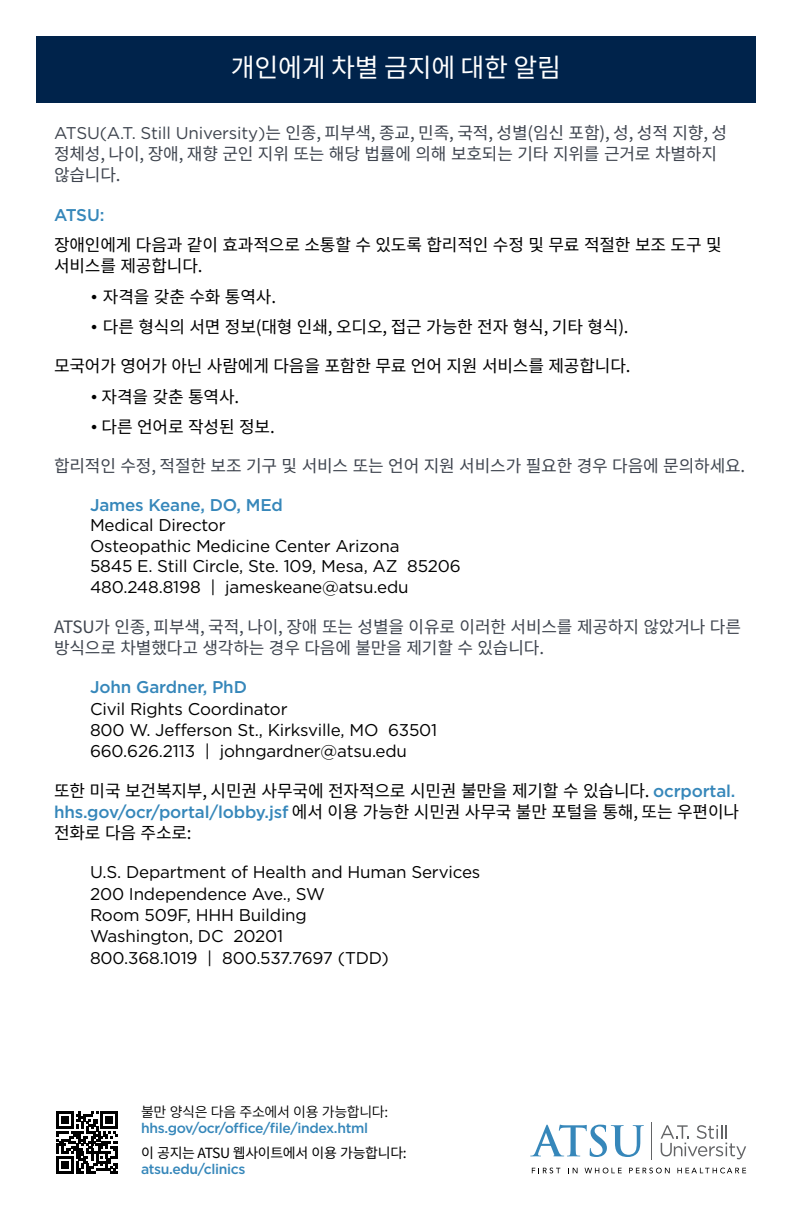
<style>
.page{position:relative;width:792px;height:1224px;background:#fff}
.page>*{position:absolute;margin:0;border:0;box-sizing:border-box;transform-origin:0 0}
.t1{font:26px "Source Han Sans K";letter-spacing:-.01em;color:#fff}
.t2{font:17px/21.4px "Gotham";letter-spacing:-.01em;color:#000}
.t3{font:17px/21.4px "Source Han Sans K";letter-spacing:-.01em;color:#3f454f}
.t4{font:17px/21.4px "Source Han Sans K";letter-spacing:-.01em;color:#000}
.t5{font:500 17px "Gotham";letter-spacing:-.01em;color:#3687ba}
.t6{font:500 14px "Gotham";letter-spacing:-.025em;color:#3687ba}
.t7{font:14px "Source Han Sans K";letter-spacing:-.025em;color:#000}
.t8{font:14px "Source Han Sans K";letter-spacing:-.025em;color:#000}
.s1{font-family:"Gotham"}
.s2{font-family:"Gotham";font-weight:500;color:#3687ba}
.s3{font-family:"Source Han Sans K";font-weight:400;color:#000}
</style>
<div class="page">
<div style="left:36px;top:36px;width:720px;height:66px;background:#00234b"></div>
<svg style="left:530px;top:1125px;width:114px;height:32px"></svg>
<svg style="left:661px;top:1125px;width:85px;height:34px"></svg>
<hr style="left:651px;top:1122px;width:1px;height:37px;background:#636466">
<svg style="left:532px;top:1168px;width:28px;height:5px"></svg>
<svg style="left:568px;top:1168px;width:10px;height:5px"></svg>
<svg style="left:585px;top:1168px;width:37px;height:5px"></svg>
<svg style="left:629px;top:1168px;width:41px;height:5px"></svg>
<svg style="left:677px;top:1168px;width:69px;height:5px"></svg>
<svg style="left:56px;top:1112px;width:62px;height:61px"></svg>
<div style="left:61px;top:1161px;width:8px;height:8px;background:#000"></div>
<h1 class="t1" style="left:231px;top:53px;width:332px">개인에게 차별 금지에 대한 알림</h1>
<p class="t3" style="left:54px;top:122px;width:675px"><span class="s1">ATSU(A.T. Still University)</span>는 인종, 피부색, 종교, 민족, 국적, 성별(임신 포함), 성, 성적 지향, 성 정체성, 나이, 장애, 재향 군인 지위 또는 해당 법률에 의해 보호되는 기타 지위를 근거로 차별하지 않습니다.</p>
<p class="t5" style="left:54px;top:204px;width:52px">ATSU:</p>
<p class="t4" style="left:54px;top:235px;width:669px">장애인에게 다음과 같이 효과적으로 소통할 수 있도록 합리적인 수정 및 무료 적절한 보조 도구 및 서비스를 제공합니다.</p>
<p class="t4" style="left:90px;top:286px;width:188px"><span class="s1">•</span> 자격을 갖춘 수화 통역사.</p>
<p class="t4" style="left:90px;top:316px;width:540px"><span class="s1">•</span> 다른 형식의 서면 정보(대형 인쇄, 오디오, 접근 가능한 전자 형식, 기타 형식).</p>
<p class="t4" style="left:54px;top:356px;width:578px">모국어가 영어가 아닌 사람에게 다음을 포함한 무료 언어 지원 서비스를 제공합니다.</p>
<p class="t4" style="left:90px;top:386px;width:151px"><span class="s1">•</span> 자격을 갖춘 통역사.</p>
<p class="t4" style="left:90px;top:416px;width:186px"><span class="s1">•</span> 다른 언어로 작성된 정보.</p>
<p class="t3" style="left:54px;top:456px;width:693px">합리적인 수정, 적절한 보조 기구 및 서비스 또는 언어 지원 서비스가 필요한 경우 다음에 문의하세요.</p>
<p class="t5" style="left:90px;top:494px;width:194px">James Keane, DO, MEd</p>
<p class="t2" style="left:90px;top:514px;width:372px;line-height:20.8px">Medical Director<br>Osteopathic Medicine Center Arizona<br>5845 E. Still Circle, Ste. 109, Mesa, AZ 85206<br>480.248.8198 | jameskeane@atsu.edu</p>
<p class="t3" style="left:54px;top:616px;width:689px">ATSU가 인종, 피부색, 국적, 나이, 장애 또는 성별을 이유로 이러한 서비스를 제공하지 않았거나 다른 방식으로 차별했다고 생각하는 경우 다음에 불만을 제기할 수 있습니다.</p>
<p class="t5" style="left:90px;top:676px;width:158px">John Gardner, PhD</p>
<p class="t2" style="left:90px;top:698px;width:349px">Civil Rights Coordinator<br>800 W. Jefferson St., Kirksville, MO 63501<br>660.626.2113 | johngardner@atsu.edu</p>
<p class="t4" style="left:54px;top:780px;width:683px">또한 미국 보건복지부, 시민권 사무국에 전자적으로 시민권 불만을 제기할 수 있습니다. <span class="s2">ocrportal.</span></p>
<p class="t5" style="left:54px;top:801px;width:687px">hhs.gov/ocr/portal/lobby.jsf <span class="s3">에서 이용 가능한 시민권 사무국 불만 포털을 통해, 또는 우편이나</span></p>
<p class="t4" style="left:54px;top:823px;width:139px">전화로 다음 주소로:</p>
<p class="t2" style="left:90px;top:861px;width:392px">U.S. Department of Health and Human Services<br>200 Independence Ave., SW<br>Room 509F, HHH Building<br>Washington, DC 20201<br>800.368.1019 | 800.537.7697 (TDD)</p>
<p class="t8" style="left:141px;top:1104px;width:249px">불만 양식은 다음 주소에서 이용 가능합니다:</p>
<p class="t6" style="left:141px;top:1119px;width:228px">hhs.gov/ocr/office/file/index.html</p>
<p class="t7" style="left:141px;top:1145px;width:267px">이 공지는 ATSU 웹사이트에서 이용 가능합니다:</p>
<p class="t6" style="left:141px;top:1160px;width:106px">atsu.edu/clinics</p>
</div>
